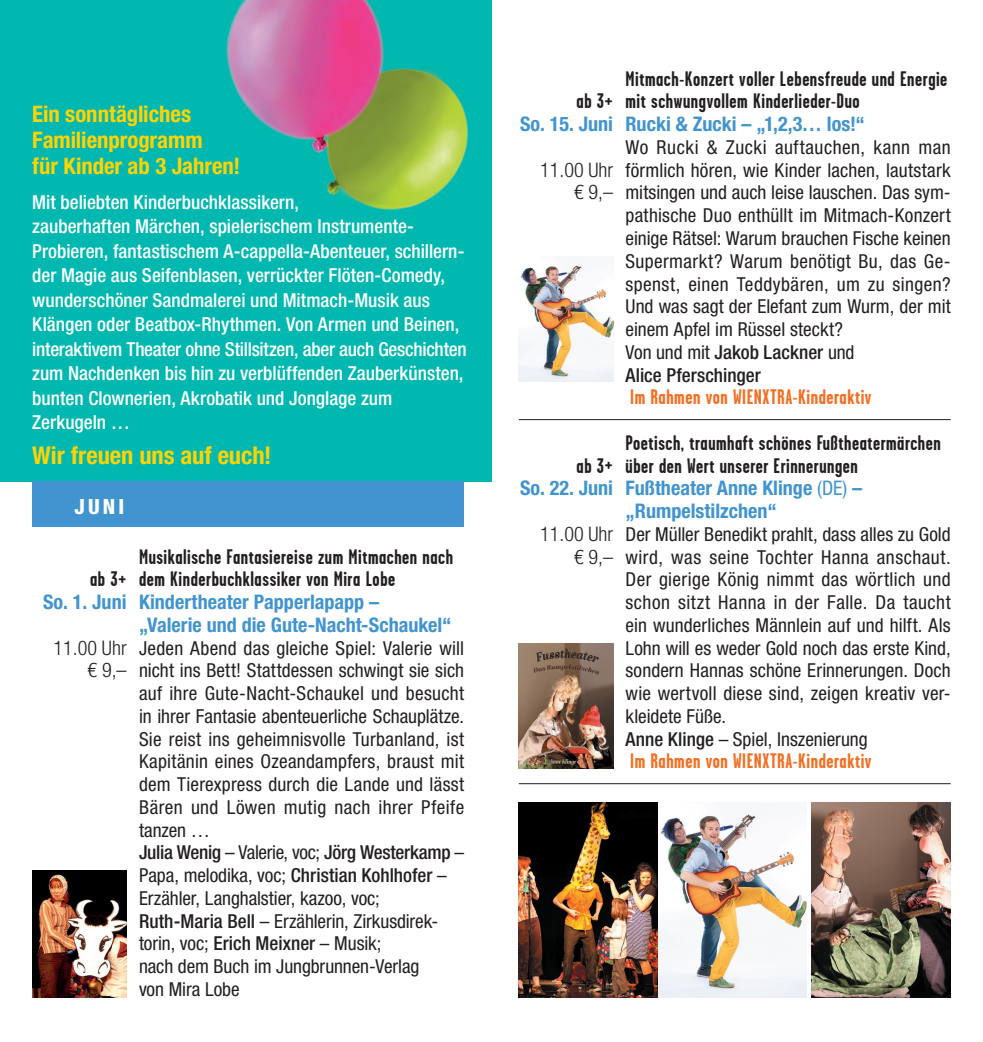
<style>
.page{position:relative;width:983px;height:1042px;background:#fff}
.page>*{position:absolute;margin:0;border:0;box-sizing:border-box;transform-origin:0 0}
.copy_kinder{font:700 condensed 24.5px "Helvetica Neue LT Std";color:#fed304}
.copy_kinder-2{font:700 condensed 22.75px/26.2px "Helvetica Neue LT Std";color:#fed304}
.Titel_kinder{font:700 21px/22.8px "Garage Gothic";letter-spacing:.025em;color:#231f20}
.künstlerInnen_immer_gleich{font:700 21px "Garage Gothic";letter-spacing:.025em;color:#f36e21}
.copy{font:800 condensed 21px "Helvetica Neue LT Pro";color:#fff}
.Headline_Juni{font:700 condensed 20.12px/22.8px "Helvetica Neue LT Std";color:#4194d0}
.uhrzeit{font:300 condensed 20.12px "Helvetica Neue LT Pro";color:#231f20}
.datum_juni{font:700 condensed 20.12px "Helvetica Neue LT Std";color:#4194d0}
.copy_kinder-3{font:condensed 19.25px/22.8px "Helvetica Neue LT Pro";letter-spacing:.01em;color:#231f20;text-align:justify}
.copy_kinder-4{font:500 condensed 19.25px/24.5px "Helvetica Neue LT Std";color:#fff}
.künstlerInnen_immer_gleich-2{font:condensed 19.25px/22.8px "Helvetica Neue LT Pro";color:#231f20}
.künstlerInnen_immer_gleich-3{font:500 condensed 19.25px/22.8px "Helvetica Neue LT Std";color:#231f20}
.s1{font-size:35px}
.s2{font-family:"Helvetica Neue LT Std";font-weight:500}
.s3{font-family:"Helvetica Neue LT Pro";font-weight:400}
</style>
<div class="page">
<img style="left:0;top:0;width:491px;height:481px">
<div style="left:32px;top:481px;width:432px;height:46px;background:#4194d0"></div>
<hr style="left:518px;top:419px;width:432px;height:1px;background:#231f20">
<hr style="left:518px;top:783px;width:432px;height:1px;background:#231f20">
<img style="left:518px;top:256px;width:95px;height:125px">
<img style="left:518px;top:802px;width:288px;height:195px">
<img style="left:518px;top:643px;width:95px;height:125px">
<img style="left:32px;top:871px;width:94px;height:126px">
<img style="left:811px;top:802px;width:139px;height:195px">
<p class="copy_kinder-2" style="left:32px;top:100px;width:209px">Ein sonntägliches<br>Familienprogramm<br>für Kinder ab 3 Jahren!</p>
<p class="copy_kinder-4" style="left:32px;top:189px;width:436px">Mit beliebten Kinderbuchklassikern,<br>zauberhaften Märchen, spielerischem Instrumente-Probieren, fantastischem A-cappella-Abenteuer, schillern&shy;der Magie aus Seifenblasen, verrückter Flöten-Comedy, wunderschöner Sandmalerei und Mitmach-Musik aus Klängen oder Beatbox-Rhythmen. Von Armen und Beinen, interaktivem Theater ohne Stillsitzen, aber auch Geschichten zum Nachdenken bis hin zu verblüffenden Zauberkünsten, bunten Clownerien, Akrobatik und Jonglage zum Zerkugeln …</p>
<p class="copy_kinder" style="left:32px;top:440px;width:241px">Wir freuen uns auf euch!</p>
<p class="copy" style="left:74px;top:493px;width:51px">JUNI</p>
<p class="Titel_kinder" style="left:90px;top:568px;width:38px">ab 3<span class="s1">+</span></p>
<p class="datum_juni" style="left:43px;top:590px;width:85px">So. 1. Juni</p>
<p class="uhrzeit" style="left:54px;top:636px;width:74px">11.00 Uhr</p>
<p class="uhrzeit" style="left:87px;top:659px;width:41px">€ 9,–</p>
<p class="Titel_kinder" style="left:139px;top:545px;width:315px">Musikalische Fantasiereise zum Mitmachen nach dem Kinderbuchklassiker von Mira Lobe</p>
<p class="Headline_Juni" style="left:139px;top:590px;width:314px">Kindertheater Papperlapapp –<br>„Valerie und die Gute-Nacht-Schaukel“</p>
<p class="copy_kinder-3" style="left:139px;top:636px;width:326px">Jeden Abend das gleiche Spiel: Valerie will nicht ins Bett! Stattdessen schwingt sie sich auf ihre Gute-Nacht-Schaukel und besucht in ihrer Fantasie abenteuerliche Schauplätze.<br>Sie reist ins geheimnisvolle Turbanland, ist Kapitänin eines Ozeandampfers, braust mit dem Tierexpress durch die Lande und lässt Bären und Löwen mutig nach ihrer Pfeife tanzen …</p>
<p class="künstlerInnen_immer_gleich-2" style="left:139px;top:841px;width:326px"><span class="s2">Julia Wenig</span> – Valerie, voc; <span class="s2">Jörg Westerkamp</span> – Papa, melodika, voc; <span class="s2">Christian Kohlhofer</span> – Erzähler, Langhalstier, kazoo, voc; <span class="s2">Ruth-Maria Bell</span> – Erzählerin, Zirkusdirek&shy;torin, voc; <span class="s2">Erich Meixner</span> – Musik;<br>nach dem Buch im Jungbrunnen-Verlag<br>von Mira Lobe</p>
<p class="Titel_kinder" style="left:576px;top:90px;width:38px">ab 3<span class="s1">+</span></p>
<p class="datum_juni" style="left:520px;top:112px;width:95px">So. 15. Juni</p>
<p class="uhrzeit" style="left:540px;top:158px;width:74px">11.00 Uhr</p>
<p class="uhrzeit" style="left:574px;top:181px;width:41px">€ 9,–</p>
<p class="Titel_kinder" style="left:576px;top:454px;width:38px">ab 3<span class="s1">+</span></p>
<p class="datum_juni" style="left:520px;top:476px;width:95px">So. 22. Juni</p>
<p class="uhrzeit" style="left:540px;top:522px;width:74px">11.00 Uhr</p>
<p class="uhrzeit" style="left:574px;top:545px;width:41px">€ 9,–</p>
<p class="Titel_kinder" style="left:625px;top:67px;width:323px">Mitmach-Konzert voller Lebensfreude und Energie mit schwungvollem Kinderlieder-Duo</p>
<p class="Headline_Juni" style="left:625px;top:112px;width:241px">Rucki &amp; Zucki – „1,2,3… los!“</p>
<p class="copy_kinder-3" style="left:625px;top:136px;width:326px">Wo Rucki &amp; Zucki auftauchen, kann man förmlich hören, wie Kinder lachen, lautstark mitsingen und auch leise lauschen. Das sym&shy;pathische Duo enthüllt im Mitmach-Konzert einige Rätsel: Warum brauchen Fische keinen Supermarkt? Warum benötigt Bu, das Ge&shy;spenst, einen Teddybären, um zu singen?<br>Und was sagt der Elefant zum Wurm, der mit einem Apfel im Rüssel steckt?</p>
<p class="künstlerInnen_immer_gleich-3" style="left:625px;top:340px;width:230px"><span class="s3">Von und mit</span> Jakob Lackner <span class="s3">und<br></span>Alice Pferschinger</p>
<p class="künstlerInnen_immer_gleich" style="left:630px;top:386px;width:243px">Im Rahmen von WIENXTRA-Kinderaktiv</p>
<p class="Titel_kinder" style="left:625px;top:431px;width:317px">Poetisch, traumhaft schönes Fußtheatermärchen über den Wert unserer Erinnerungen</p>
<p class="Headline_Juni" style="left:625px;top:476px;width:238px">Fußtheater Anne Klinge <span class="s3">(DE)</span> – „Rumpelstilzchen“</p>
<p class="copy_kinder-3" style="left:625px;top:522px;width:326px">Der Müller Benedikt prahlt, dass alles zu Gold wird, was seine Tochter Hanna anschaut.<br>Der gierige König nimmt das wörtlich und schon sitzt Hanna in der Falle. Da taucht ein wunderliches Männlein auf und hilft. Als Lohn will es weder Gold noch das erste Kind, sondern Hannas schöne Erinnerungen. Doch wie wertvoll diese sind, zeigen kreativ ver&shy;kleidete Füße.</p>
<p class="künstlerInnen_immer_gleich-2" style="left:625px;top:727px;width:244px"><span class="s2">Anne Klinge</span> – Spiel, Inszenierung</p>
<p class="künstlerInnen_immer_gleich" style="left:630px;top:750px;width:243px">Im Rahmen von WIENXTRA-Kinderaktiv</p>
</div>
